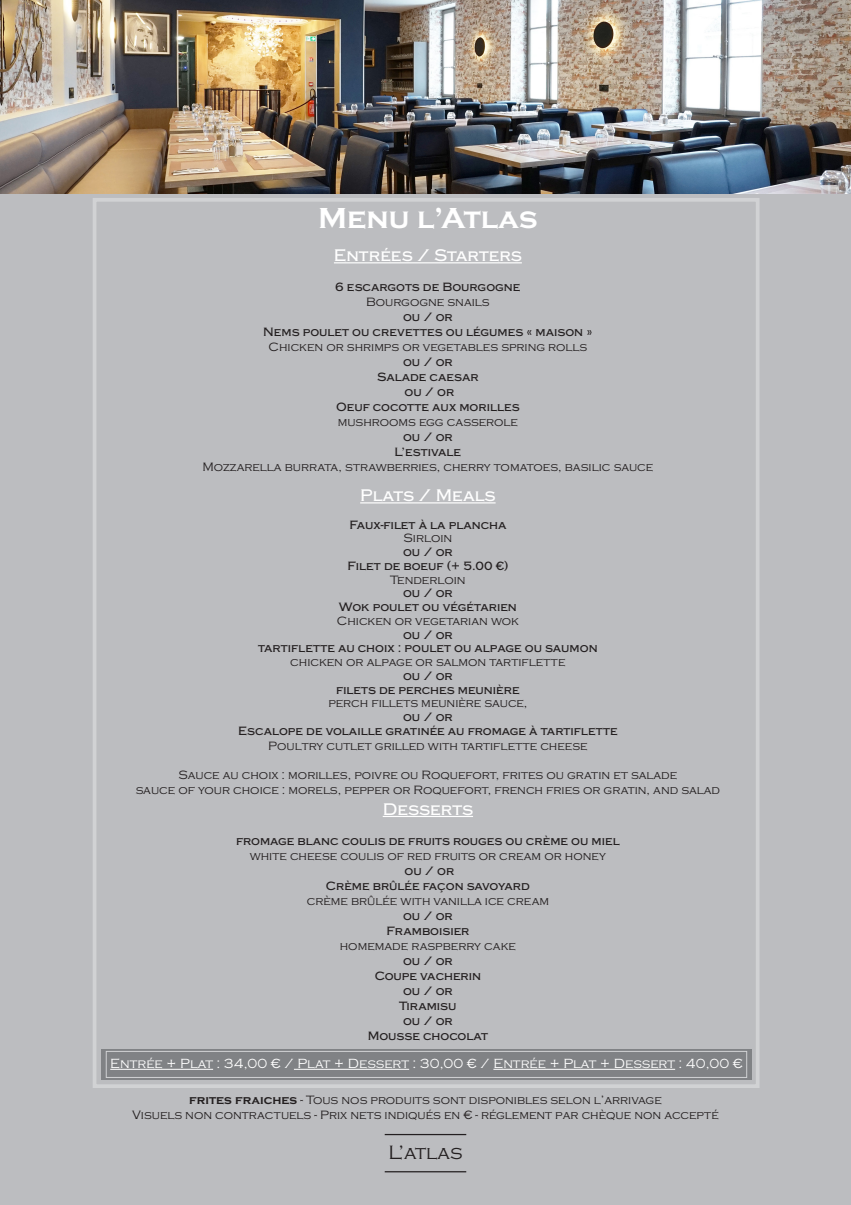
<style>
.page{position:relative;width:851px;height:1205px;background:#fff}
.page>*{position:absolute;margin:0;border:0;box-sizing:border-box;transform-origin:0 0}
.t1{font:700 30px "Copperplate";color:#fff}
.t2{font:300 20px "Copperplate";color:#231f20}
.t3{font:500 17.5px "Copperplate";color:#fff}
.t4{font:300 13.75px "Copperplate";color:#fff}
.t5{font:300 12.5px "Copperplate";color:#231f20}
.t6{font:500 12.5px "Copperplate";color:#231f20}
.s1{font-weight:700}
</style>
<div class="page">
<div style="left:0;top:0;width:850px;height:1205px;background:#bcbdc0"></div>
<hr style="left:384px;top:1134px;width:82px;height:1px;background:#231f20">
<hr style="left:384px;top:1171px;width:82px;height:1px;background:#231f20">
<div style="left:93px;top:198px;width:666px;height:890px;border:4px solid #d1d2d4"></div>
<hr style="left:334px;top:262px;width:188px;height:1px;background:#fff">
<hr style="left:360px;top:502px;width:135px;height:1px;background:#fff">
<hr style="left:382px;top:816px;width:91px;height:1px;background:#fff">
<div style="left:101px;top:1049px;width:650px;height:30px;background:#808285"></div>
<div style="left:106px;top:1051px;width:640px;height:27px;border:1px solid #d1d2d4"></div>
<hr style="left:110px;top:1069px;width:103px;height:1px;background:#fff">
<hr style="left:294px;top:1069px;width:115px;height:1px;background:#fff">
<hr style="left:493px;top:1069px;width:182px;height:1px;background:#fff">
<img style="left:0;top:0;width:850px;height:194px">
<p class="t1" style="left:318px;top:201px;width:221px">Menu l’Atlas</p>
<p class="t3" style="left:334px;top:246px;width:189px">Entrées / Starters</p>
<p class="t6" style="left:335px;top:280px;width:187px">6 escargots de Bourgogne</p>
<p class="t5" style="left:366px;top:295px;width:125px">Bourgogne snails</p>
<p class="t6" style="left:403px;top:310px;width:51px">ou / or</p>
<p class="t6" style="left:263px;top:325px;width:330px">Nems poulet ou crevettes ou légumes « maison »</p>
<p class="t5" style="left:268px;top:340px;width:320px">Chicken or shrimps or vegetables spring rolls</p>
<p class="t6" style="left:403px;top:355px;width:51px">ou / or</p>
<p class="t6" style="left:377px;top:370px;width:103px">Salade caesar</p>
<p class="t6" style="left:404px;top:385px;width:51px">ou / or</p>
<p class="t6" style="left:336px;top:400px;width:185px">Oeuf cocotte aux morilles</p>
<p class="t5" style="left:338px;top:415px;width:182px">mushrooms egg casserole</p>
<p class="t6" style="left:403px;top:430px;width:51px">ou / or</p>
<p class="t6" style="left:394px;top:445px;width:68px">L’estivale</p>
<p class="t5" style="left:202px;top:460px;width:452px">Mozzarella burrata, strawberries, cherry tomatoes, basilic sauce</p>
<p class="t3" style="left:360px;top:486px;width:137px">Plats / Meals</p>
<p class="t6" style="left:349px;top:518px;width:158px">Faux-filet à la plancha</p>
<p class="t5" style="left:403px;top:531px;width:50px">Sirloin</p>
<p class="t6" style="left:403px;top:545px;width:51px">ou / or</p>
<p class="t6" style="left:347px;top:559px;width:162px">Filet de boeuf (+ 5.00 €)</p>
<p class="t5" style="left:390px;top:573px;width:77px">Tenderloin</p>
<p class="t6" style="left:403px;top:586px;width:51px">ou / or</p>
<p class="t6" style="left:339px;top:600px;width:179px">Wok poulet ou végétarien</p>
<p class="t5" style="left:337px;top:614px;width:184px">Chicken or vegetarian wok</p>
<p class="t6" style="left:403px;top:628px;width:51px">ou / or</p>
<p class="t6" style="left:258px;top:641px;width:341px">tartiflette au choix : poulet ou alpage ou saumon</p>
<p class="t5" style="left:290px;top:655px;width:277px">chicken or alpage or salmon tartiflette</p>
<p class="t6" style="left:403px;top:669px;width:51px">ou / or</p>
<p class="t6" style="left:336px;top:683px;width:185px">filets de perches meunière</p>
<p class="t5" style="left:328px;top:696px;width:200px">perch fillets meunière sauce,</p>
<p class="t6" style="left:403px;top:710px;width:51px">ou / or</p>
<p class="t6" style="left:238px;top:724px;width:381px">Escalope de volaille gratinée au fromage à tartiflette</p>
<p class="t5" style="left:268px;top:739px;width:321px">Poultry cutlet grilled with tartiflette cheese</p>
<p class="t5" style="left:179px;top:768px;width:500px">Sauce au choix : morilles, poivre ou Roquefort, frites ou gratin et salade</p>
<p class="t5" style="left:136px;top:783px;width:586px">sauce of your choice : morels, pepper or Roquefort, french fries or gratin, and salad</p>
<p class="t3" style="left:382px;top:799px;width:92px">Desserts</p>
<p class="t6" style="left:236px;top:834px;width:385px">fromage blanc coulis de fruits rouges ou crème ou miel</p>
<p class="t5" style="left:249px;top:849px;width:358px">white cheese coulis of red fruits or cream or honey</p>
<p class="t6" style="left:404px;top:864px;width:51px">ou / or</p>
<p class="t6" style="left:326px;top:879px;width:205px">Crème brûlée façon savoyard</p>
<p class="t5" style="left:306px;top:894px;width:244px">crème brûlée with vanilla ice cream</p>
<p class="t6" style="left:403px;top:909px;width:51px">ou / or</p>
<p class="t6" style="left:386px;top:924px;width:85px">Framboisier</p>
<p class="t5" style="left:340px;top:939px;width:178px">homemade raspberry cake</p>
<p class="t6" style="left:403px;top:954px;width:51px">ou / or</p>
<p class="t6" style="left:374px;top:969px;width:108px">Coupe vacherin</p>
<p class="t6" style="left:403px;top:984px;width:51px">ou / or</p>
<p class="t6" style="left:399px;top:999px;width:59px">Tiramisu</p>
<p class="t6" style="left:403px;top:1014px;width:51px">ou / or</p>
<p class="t6" style="left:367px;top:1029px;width:122px">Mousse chocolat</p>
<p class="t4" style="left:110px;top:1056px;width:634px">Entrée + Plat : 34,00 € / Plat + Dessert : 30,00 € / Entrée + Plat + Dessert : 40,00 €</p>
<p class="t5" style="left:189px;top:1093px;width:474px"><span class="s1">frites fraiches</span> - Tous nos produits sont disponibles selon l’arrivage</p>
<p class="t5" style="left:132px;top:1108px;width:588px">Visuels non contractuels - Prix nets indiqués en € - réglement par chèque non accepté</p>
<p class="t2" style="left:388px;top:1141px;width:75px">L’atlas</p>
</div>
